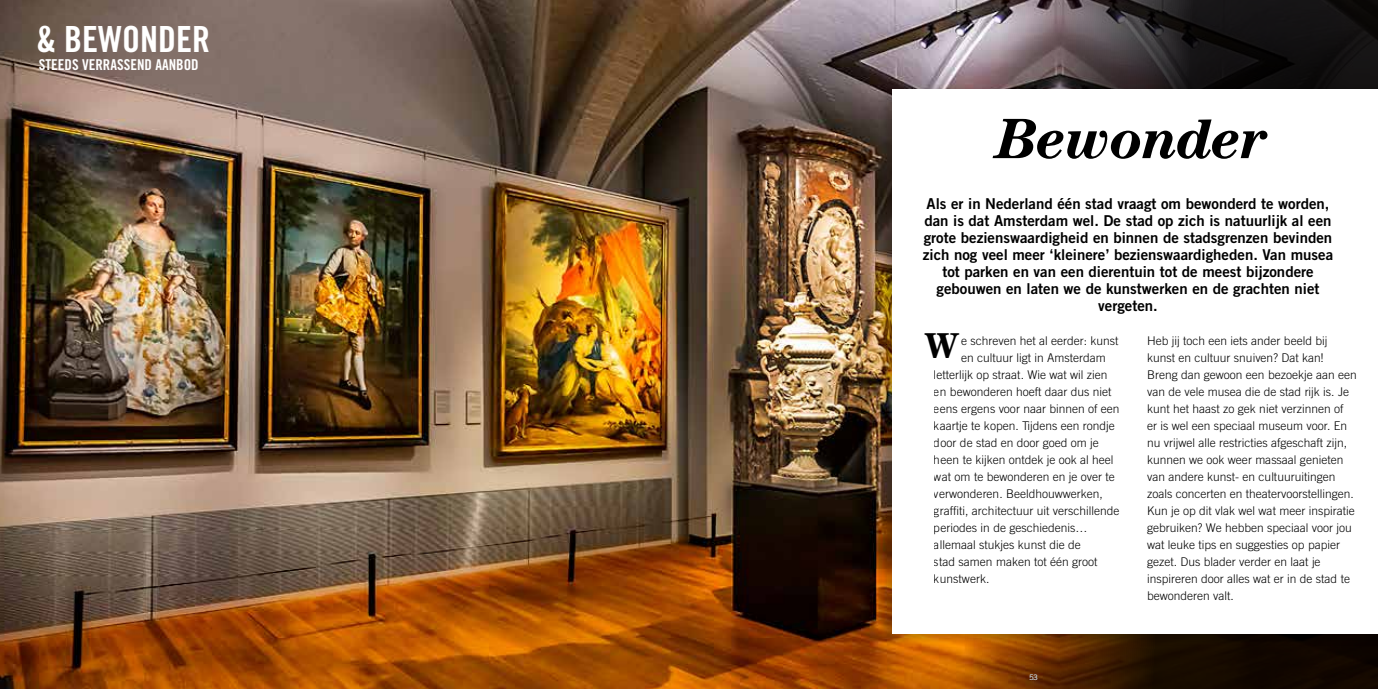
<style>
.page{position:relative;width:1378px;height:689px;background:#fff}
.page>*{position:absolute;margin:0;border:0;box-sizing:border-box;transform-origin:0 0}
.t1{font:italic 700 57px "Century LT";letter-spacing:-.02em;color:#000}
.t2{font:36px "Trade Gothic LT Std Bd Cn 20";color:#fff}
.t3{font:700 36px "Century LT";color:#000}
.t4{font:15px/17px "Trade Gothic LT Std Bd 2";color:#000;text-align:center}
.t5{font:15px "Trade Gothic LT Std Bd Cn 20";color:#fff}
.t6{font:300 12px/17px "Trade Gothic LT Std";color:#000}
.t7{font:300 7.5px "Trade Gothic LT Std";color:#fff}
</style>
<div class="page">
<img style="left:0;top:0;width:934px;height:689px">
<svg style="left:934px;top:0;width:444px;height:689px;background:#44332b"></svg>
<div style="left:877px;top:86px;width:501px;height:561px;background:#000;opacity:.25"></div>
<div style="left:892px;top:89px;width:486px;height:545px;background:#fff"></div>
<h2 class="t2" style="left:36px;top:17px;width:175px">&amp; BEWONDER</h2>
<p class="t5" style="left:39px;top:56px;width:161px">STEEDS VERRASSEND AANBOD</p>
<h1 class="t1" style="left:996px;top:105px;width:273px">Bewonder</h1>
<p class="t4" style="left:923px;top:195px;width:412px">Als er in Nederland één stad vraagt om bewonderd te worden, dan is dat Amsterdam wel. De stad op zich is natuurlijk al een grote bezienswaardigheid en binnen de stadsgrenzen bevinden zich nog veel meer ‘kleinere’ bezienswaardigheden. Van musea tot parken en van een dierentuin tot de meest bijzondere gebouwen en laten we de kunstwerken en de grachten niet vergeten.</p>
<p class="t6" style="left:961px;top:332px;width:159px">e schreven het al eerder: kunst</p>
<p class="t6" style="left:961px;top:349px;width:146px">en cultuur ligt in Amsterdam</p>
<p class="t6" style="left:934px;top:366px;width:175px">letterlijk op straat. Wie wat wil zien</p>
<p class="t6" style="left:934px;top:383px;width:179px">en bewonderen hoeft daar dus niet</p>
<p class="t6" style="left:934px;top:400px;width:187px">eens ergens voor naar binnen of een</p>
<p class="t6" style="left:934px;top:417px;width:182px">kaartje te kopen. Tijdens een rondje</p>
<p class="t6" style="left:934px;top:434px;width:166px">door de stad en door goed om je</p>
<p class="t6" style="left:934px;top:451px;width:181px">heen te kijken ontdek je ook al heel</p>
<p class="t6" style="left:934px;top:468px;width:182px">wat om te bewonderen en je over te</p>
<p class="t6" style="left:934px;top:485px;width:170px">verwonderen. Beeldhouwwerken,</p>
<p class="t6" style="left:934px;top:502px;width:187px">graffiti, architectuur uit verschillende</p>
<p class="t6" style="left:934px;top:519px;width:155px">periodes in de geschiedenis…</p>
<p class="t6" style="left:934px;top:536px;width:148px">allemaal stukjes kunst die de</p>
<p class="t6" style="left:934px;top:553px;width:165px">stad samen maken tot één groot</p>
<p class="t6" style="left:934px;top:570px;width:57px">kunstwerk.</p>
<h2 class="t3" style="left:925px;top:324px;width:35px">W</h2>
<p class="t6" style="left:1147px;top:332px;width:211px">Heb jij toch een iets ander beeld bij kunst en cultuur snuiven? Dat kan!<br>Breng dan gewoon een bezoekje aan een van de vele musea die de stad rijk is. Je kunt het haast zo gek niet verzinnen of<br>er is wel een speciaal museum voor. En nu vrijwel alle restricties afgeschaft zijn, kunnen we ook weer massaal genieten van andere kunst- en cultuuruitingen zoals concerten en theatervoorstellingen.<br>Kun je op dit vlak wel wat meer inspiratie gebruiken? We hebben speciaal voor jou wat leuke tips en suggesties op papier gezet. Dus blader verder en laat je inspireren door alles wat er in de stad te bewonderen valt.</p>
<p class="t7" style="left:1029px;top:672px;width:10px">53</p>
</div>
